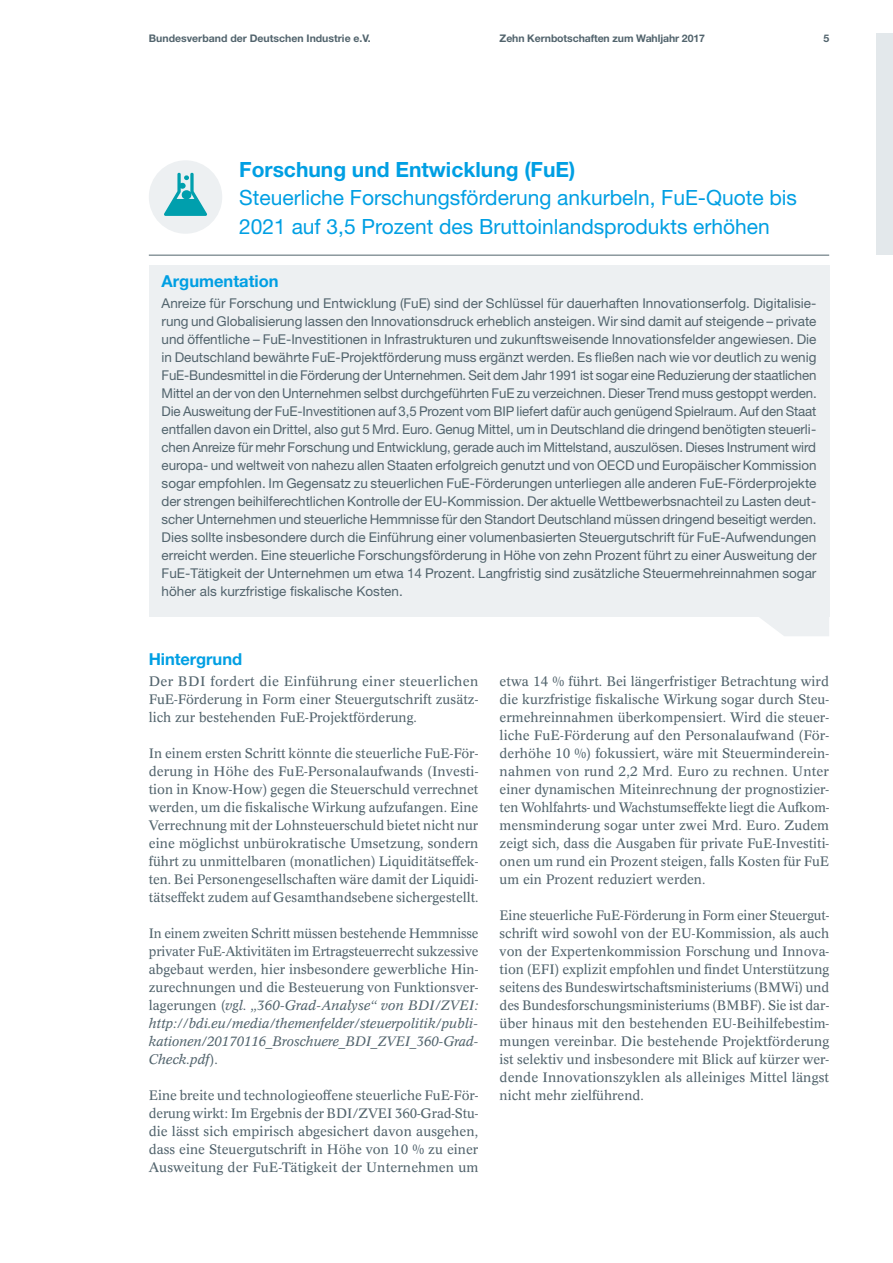
<style>
.page{position:relative;width:893px;height:1263px;background:#fff}
.page>*{position:absolute;margin:0;border:0;box-sizing:border-box;transform-origin:0 0}
.t1{font:21px/28.5px "Helvetica Neue LT Std";color:#009fe3}
.t2{font:700 21px "Helvetica Neue LT Std";color:#009fe3}
.t3{font:700 16.5px "Helvetica Neue LT Std";color:#009fe3}
.t4{font:13.5px/18px "Concorde BE";color:#52646d;text-align:justify}
.t5{font:13.5px/18px "Helvetica Neue LT Std";color:#52646d;text-align:justify}
.t6{font:700 10.5px "Helvetica Neue LT Std";color:#52646d}
.s1{font-style:italic}
</style>
<div class="page">
<div style="left:876px;top:34px;width:17px;height:221px;background:#e3e8eb"></div>
<hr style="left:149px;top:255px;width:680px;height:1px;background:#52646d">
<div style="left:149px;top:266px;width:680px;height:46px;background:#edf0f2"></div>
<div style="left:149px;top:286px;width:680px;height:331px;background:#edf0f2"></div>
<svg style="left:759px;top:617px;width:70px;height:19px"></svg>
<div style="left:149px;top:160px;width:73px;height:74px;background:#edf0f2;border-radius:50%"></div>
<svg style="left:164px;top:173px;width:43px;height:43px"></svg>
<p class="t6" style="left:149px;top:31px;width:223px">Bundesverband der Deutschen Industrie e.V.</p>
<p class="t6" style="left:500px;top:31px;width:207px">Zehn Kernbotschaften zum Wahljahr 2017</p>
<p class="t6" style="left:823px;top:31px;width:7px">5</p>
<h1 class="t2" style="left:239px;top:156px;width:338px">Forschung und Entwicklung (FuE)</h1>
<h1 class="t1" style="left:239px;top:183px;width:559px">Steuerliche Forschungsförderung ankurbeln, FuE-Quote bis<br>2021 auf 3,5 Prozent des Bruttoinlandsprodukts erhöhen</h1>
<p class="t3" style="left:162px;top:271px;width:119px">Argumentation</p>
<p class="t5" style="left:162px;top:294px;width:657px">Anreize für Forschung und Entwicklung (FuE) sind der Schlüssel für dauerhaften Innovationserfolg. Digitalisie&shy;rung und Globalisierung lassen den Innovationsdruck erheblich ansteigen. Wir sind damit auf steigende – private und öffentliche – FuE-Investitionen in Infrastrukturen und zukunftsweisende Innovationsfelder angewiesen. Die in Deutschland bewährte FuE-Projektförderung muss ergänzt werden. Es fließen nach wie vor deutlich zu wenig FuE-Bundesmittel in die Förderung der Unternehmen. Seit dem Jahr 1991 ist sogar eine Reduzierung der staatlichen Mittel an der von den Unternehmen selbst durchgeführten FuE zu verzeichnen. Dieser Trend muss gestoppt werden.<br>Die Ausweitung der FuE-Investitionen auf 3,5 Prozent vom BIP liefert dafür auch genügend Spielraum. Auf den Staat entfallen davon ein Drittel, also gut 5 Mrd. Euro. Genug Mittel, um in Deutschland die dringend benötigten steuerli&shy;chen Anreize für mehr Forschung und Entwicklung, gerade auch im Mittelstand, auszulösen. Dieses Instrument wird europa- und weltweit von nahezu allen Staaten erfolgreich genutzt und von OECD und Europäischer Kommission sogar empfohlen. Im Gegensatz zu steuerlichen FuE-Förderungen unterliegen alle anderen FuE-Förderprojekte der strengen beihilferechtlichen Kontrolle der EU-Kommission. Der aktuelle Wettbewerbsnachteil zu Lasten deut&shy;scher Unternehmen und steuerliche Hemmnisse für den Standort Deutschland müssen dringend beseitigt werden.<br>Dies sollte insbesondere durch die Einführung einer volumenbasierten Steuergutschrift für FuE-Aufwendungen erreicht werden. Eine steuerliche Forschungsförderung in Höhe von zehn Prozent führt zu einer Ausweitung der FuE-Tätigkeit der Unternehmen um etwa 14 Prozent. Langfristig sind zusätzliche Steuermehreinnahmen sogar höher als kurzfristige fiskalische Kosten.</p>
<p class="t3" style="left:149px;top:649px;width:95px">Hintergrund</p>
<p class="t4" style="left:149px;top:673px;width:331px">Der BDI fordert die Einführung einer steuerlichen FuE-Förderung in Form einer Steuergutschrift zusätz&shy;lich zur bestehenden FuE-Projektförderung.</p>
<p class="t4" style="left:149px;top:745px;width:331px">In einem ersten Schritt könnte die steuerliche FuE-För&shy;derung in Höhe des FuE-Personalaufwands (Investi&shy;tion in Know-How) gegen die Steuerschuld verrechnet werden, um die fiskalische Wirkung aufzufangen. Eine Verrechnung mit der Lohnsteuerschuld bietet nicht nur eine möglichst unbürokratische Umsetzung, sondern führt zu unmittelbaren (monatlichen) Liquiditätseffek&shy;ten. Bei Personengesellschaften wäre damit der Liquidi&shy;tätseffekt zudem auf Gesamthandsebene sichergestellt.</p>
<p class="t4" style="left:149px;top:925px;width:331px">In einem zweiten Schritt müssen bestehende Hemmnisse privater FuE-Aktivitäten im Ertragsteuerrecht sukzessive abgebaut werden, hier insbesondere gewerbliche Hin&shy;zurechnungen und die Besteuerung von Funktionsver&shy;lagerungen (<span class="s1">vgl. „360-Grad-Analyse“ von BDI/ZVEI: http://bdi.eu/media/themenfelder/steuerpolitik/publi&shy;kationen/20170116_Broschuere_BDI_ZVEI_360-Grad-Check.pdf</span>).</p>
<p class="t4" style="left:149px;top:1087px;width:331px">Eine breite und technologieoffene steuerliche FuE-För&shy;derung wirkt: Im Ergebnis der BDI/ZVEI 360-Grad-Stu&shy;die lässt sich empirisch abgesichert davon ausgehen, dass eine Steuergutschrift in Höhe von 10 % zu einer Ausweitung der FuE-Tätigkeit der Unternehmen um</p>
<p class="t4" style="left:500px;top:673px;width:331px">etwa 14 % führt. Bei längerfristiger Betrachtung wird die kurzfristige fiskalische Wirkung sogar durch Steu&shy;ermehreinnahmen überkompensiert. Wird die steuer&shy;liche FuE-Förderung auf den Personalaufwand (För&shy;derhöhe 10 %) fokussiert, wäre mit Steuerminderein&shy;nahmen von rund 2,2 Mrd. Euro zu rechnen. Unter einer dynamischen Miteinrechnung der prognostizier&shy;ten Wohlfahrts- und Wachstumseffekte liegt die Aufkom&shy;mensminderung sogar unter zwei Mrd. Euro. Zudem zeigt sich, dass die Ausgaben für private FuE-Investiti&shy;onen um rund ein Prozent steigen, falls Kosten für FuE um ein Prozent reduziert werden.</p>
<p class="t4" style="left:500px;top:907px;width:331px">Eine steuerliche FuE-Förderung in Form einer Steuergut&shy;schrift wird sowohl von der EU-Kommission, als auch von der Expertenkommission Forschung und Innova&shy;tion (EFI) explizit empfohlen und findet Unterstützung seitens des Bundeswirtschaftsministeriums (BMWi) und des Bundesforschungsministeriums (BMBF). Sie ist dar&shy;über hinaus mit den bestehenden EU-Beihilfebestim&shy;mungen vereinbar. Die bestehende Projektförderung ist selektiv und insbesondere mit Blick auf kürzer wer&shy;dende Innovationszyklen als alleiniges Mittel längst nicht mehr zielführend.</p>
</div>
